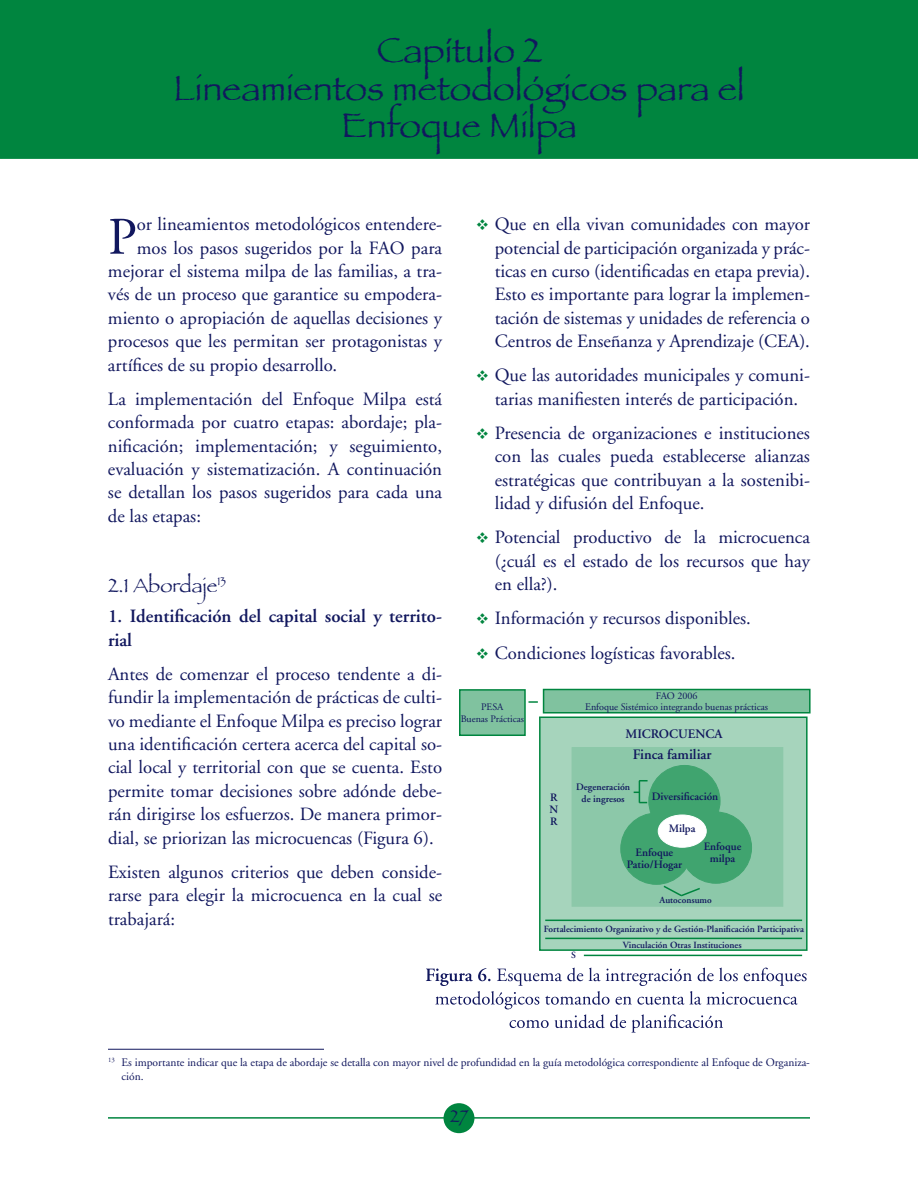
<style>
.page{position:relative;width:918px;height:1188px;background:#fff}
.page>*{position:absolute;margin:0;border:0;box-sizing:border-box;transform-origin:0 0}
.t1{font:52.65px "Adobe Garamond";color:#11175e}
.t2{font:36px/37.5px "Papyrus";color:#11175e;text-align:center}
.t3{font:20.1px "Papyrus";color:#11175e}
.t4{font:18.75px/23.4px "Adobe Garamond";color:#11175e;text-align:justify}
.t5{font:600 18.75px/23.4px "Adobe Garamond";color:#11175e}
.t6{font:18px "Papyrus";color:#11175e}
.t7{font:600 14.4px "Adobe Garamond";color:#11175e}
.t8{font:600 12.9px "Adobe Garamond";color:#11175e}
.t9{font:11.55px/14.4px "Adobe Garamond";color:#11175e}
.t10{font:600 11.25px/12px "Adobe Garamond";color:#11175e;text-align:center}
.t11{font:10.05px/12px "Adobe Garamond";color:#11175e;text-align:center}
.t12{font:600 9.9px "Adobe Garamond";color:#11175e}
.t13{font:600 9.45px/15.9px "Adobe Garamond";color:#11175e}
</style>
<div class="page">
<div style="left:444px;top:1103px;width:30px;height:30px;background:#00853f;border-radius:50%"></div>
<hr style="left:108px;top:1117px;width:338px;height:2px;background:#00853f">
<hr style="left:472px;top:1117px;width:338px;height:2px;background:#00853f">
<div style="left:1px;top:1px;width:916px;height:157px;background:#00853f"></div>
<div style="left:0;top:0;width:918px;height:159px;border:2px solid #00853f"></div>
<hr style="left:108px;top:1049px;width:216px;height:1px;background:#11175e">
<svg style="left:426px;top:968px;width:381px;height:65px"></svg>
<div style="left:540px;top:717px;width:267px;height:233px;background:#a6d4bc"></div>
<div style="left:539px;top:717px;width:269px;height:234px;border:2px solid #00853f"></div>
<div style="left:572px;top:748px;width:211px;height:158px;background:#8cc8a9"></div>
<div style="left:572px;top:747px;width:211px;height:159px;border:1px solid #8cc8a9"></div>
<div style="left:649px;top:765px;width:71px;height:72px;background:#40a46f;border-radius:50%"></div>
<div style="left:680px;top:812px;width:72px;height:71px;background:#40a46f;border-radius:50%"></div>
<div style="left:621px;top:813px;width:71px;height:71px;background:#40a46f;border-radius:50%"></div>
<div style="left:621px;top:813px;width:71px;height:72px;border:1px solid #40a46f;border-radius:50%"></div>
<div style="left:658px;top:815px;width:48px;height:32px;background:#fff;border-radius:50%"></div>
<div style="left:658px;top:815px;width:48px;height:32px;border:1px solid #fff;border-radius:50%"></div>
<div style="left:460px;top:690px;width:65px;height:45px;background:#80c29f"></div>
<div style="left:459px;top:689px;width:67px;height:47px;border:2px solid #00853f"></div>
<div style="left:544px;top:690px;width:266px;height:23px;background:#80c29f"></div>
<div style="left:543px;top:689px;width:268px;height:25px;border:2px solid #00853f"></div>
<hr style="left:545px;top:920px;width:257px;height:1px;background:#00853f">
<hr style="left:545px;top:938px;width:257px;height:1px;background:#00853f">
<hr style="left:584px;top:955px;width:218px;height:1px;background:#00853f">
<svg style="left:528px;top:701px;width:10px;height:2px"></svg>
<svg style="left:634px;top:780px;width:14px;height:23px"></svg>
<svg style="left:662px;top:884px;width:38px;height:13px"></svg>
<h2 class="t2" style="left:173px;top:31px;width:573px">Capítulo 2<br>Lineamientos metodológicos para el<br>Enfoque Milpa</h2>
<h1 class="t1" style="left:108px;top:209px;width:30px">P</h1>
<p class="t4" style="left:137px;top:213px;width:307px">or lineamientos metodológicos entendere-</p>
<p class="t4" style="left:137px;top:236px;width:307px">mos los pasos sugeridos por la FAO para</p>
<p class="t4" style="left:108px;top:260px;width:336px">mejorar el sistema milpa de las familias, a tra-</p>
<p class="t4" style="left:108px;top:283px;width:336px">vés de un proceso que garantice su empodera-</p>
<p class="t4" style="left:108px;top:307px;width:336px">miento o apropiación de aquellas decisiones y</p>
<p class="t4" style="left:108px;top:330px;width:336px">procesos que les permitan ser protagonistas y</p>
<p class="t4" style="left:108px;top:353px;width:231px">artífices de su propio desarrollo.</p>
<p class="t4" style="left:108px;top:388px;width:336px">La implementación del Enfoque Milpa está conformada por cuatro etapas: abordaje; pla&shy;nificación; implementación; y seguimiento, evaluación y sistematización. A continuación se detallan los pasos sugeridos para cada una de las etapas:</p>
<p class="t3" style="left:108px;top:573px;width:119px">2.1 Abordaje<sup>13</sup></p>
<p class="t5" style="left:108px;top:605px;width:336px">1. Identificación del capital social y territo&shy;rial</p>
<p class="t4" style="left:108px;top:663px;width:336px">Antes de comenzar el proceso tendente a di&shy;fundir la implementación de prácticas de culti&shy;vo mediante el Enfoque Milpa es preciso lograr una identificación certera acerca del capital so&shy;cial local y territorial con que se cuenta. Esto permite tomar decisiones sobre adónde debe&shy;rán dirigirse los esfuerzos. De manera primor&shy;dial, se priorizan las microcuencas (Figura 6).</p>
<p class="t4" style="left:108px;top:861px;width:336px">Existen algunos criterios que deben conside&shy;rarse para elegir la microcuenca en la cual se trabajará:</p>
<p class="t4" style="left:495px;top:213px;width:317px">Que en ella vivan comunidades con mayor potencial de participación organizada y prác&shy;ticas en curso (identificadas en etapa previa).<br>Esto es importante para lograr la implemen&shy;tación de sistemas y unidades de referencia o Centros de Enseñanza y Aprendizaje (CEA).</p>
<p class="t4" style="left:495px;top:364px;width:317px">Que las autoridades municipales y comuni&shy;tarias manifiesten interés de participación.</p>
<p class="t4" style="left:495px;top:422px;width:317px">Presencia de organizaciones e instituciones con las cuales pueda establecerse alianzas estratégicas que contribuyan a la sostenibi&shy;lidad y difusión del Enfoque.</p>
<p class="t4" style="left:495px;top:526px;width:317px">Potencial productivo de la microcuenca (¿cuál es el estado de los recursos que hay en ella?).</p>
<p class="t4" style="left:495px;top:602px;width:258px;line-height:34.2px">Información y recursos disponibles.<br>Condiciones logísticas favorables.</p>
<p class="t11" style="left:461px;top:701px;width:65px">PESA<br>Buenas Prácticas</p>
<p class="t11" style="left:585px;top:690px;width:185px;line-height:11.2px">FAO 2006<br>Enfoque Sistémico integrando buenas prácticas</p>
<p class="t8" style="left:625px;top:727px;width:99px">MICROCUENCA</p>
<p class="t7" style="left:633px;top:746px;width:80px">Finca familiar</p>
<p class="t10" style="left:652px;top:790px;width:68px">Diversificación</p>
<p class="t12" style="left:576px;top:781px;width:55px">Degeneración</p>
<p class="t10" style="left:550px;top:792px;width:9px">R</p>
<p class="t12" style="left:582px;top:793px;width:45px">de ingresos</p>
<p class="t10" style="left:549px;top:804px;width:10px;text-align:left">N<br>R</p>
<p class="t10" style="left:669px;top:823px;width:28px">Milpa</p>
<p class="t10" style="left:627px;top:846px;width:57px">Enfoque<br>Patio/Hogar</p>
<p class="t10" style="left:704px;top:840px;width:39px">Enfoque milpa</p>
<p class="t13" style="left:660px;top:893px;width:54px">Autoconsumo</p>
<p class="t13" style="left:623px;top:921px;width:183px;text-indent:-79px">Fortalecimiento Organizativo y de Gestión-Planificación Participativa<br>Vinculación Otras Instituciones</p>
<p class="t13" style="left:571px;top:948px;width:6px">S</p>
<p class="t9" style="left:122px;top:1055px;width:690px;text-indent:-14px"><sup>13</sup> Es importante indicar que la etapa de abordaje se detalla con mayor nivel de profundidad en la guía metodológica correspondiente al Enfoque de Organiza&shy;ción.</p>
<p class="t6" style="left:450px;top:1106px;width:19px">27</p>
</div>
